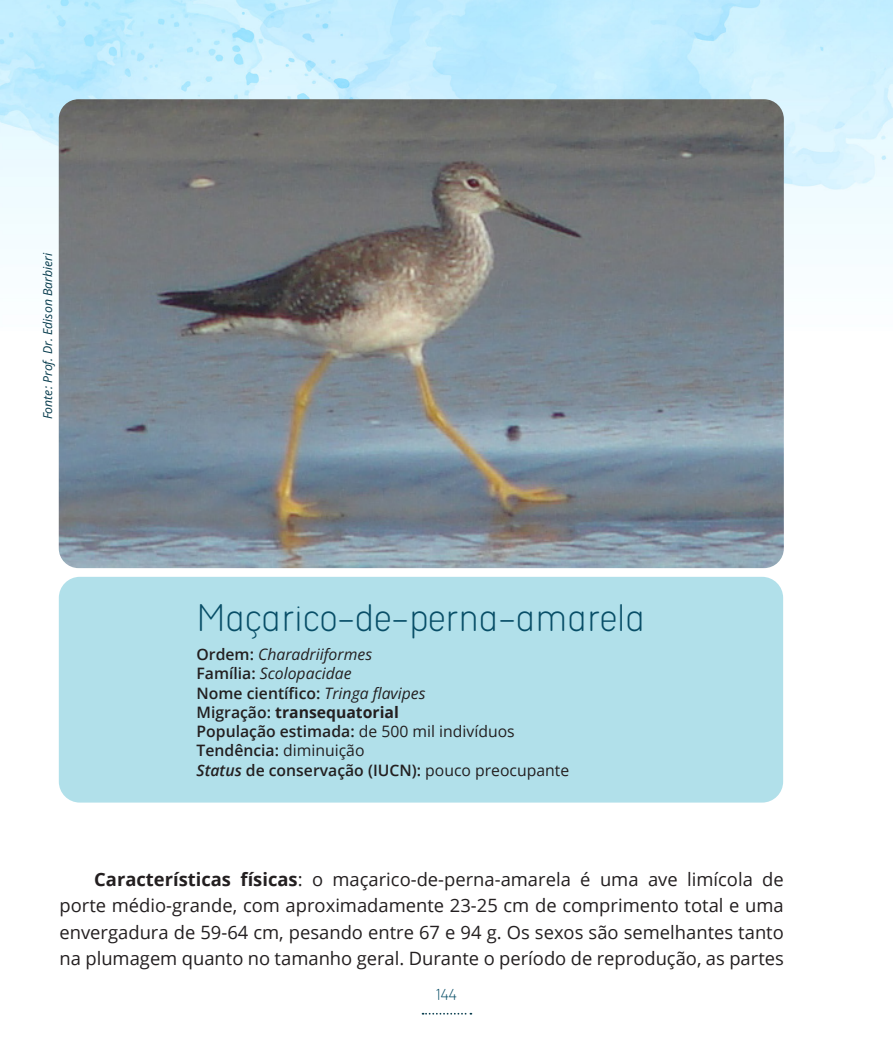
<style>
.page{position:relative;width:893px;height:1042px;background:#fff}
.page>*{position:absolute;margin:0;border:0;box-sizing:border-box;transform-origin:0 0}
.PASSAROS{font:300 expanded 42px "Aristotelica Pro Cnd Txt";color:#084e67}
.t1{font:18.38px/26.2px "Open Sans";color:#231f20;text-align:justify}
.t2{font:300 expanded 17.5px "Aristotelica Pro Cnd Txt";color:#084e67}
.PASSAROS_DETALHES{font:600 15.75px "Open Sans";color:#231f20}
.PASSAROS_DETALHES-2{font:italic 15.75px "Open Sans";color:#231f20}
.PASSAROS_DETALHES-3{font:700 15.75px "Open Sans";color:#231f20}
.legenda{font:italic 12.25px "Open Sans";color:#063b4c}
.s1{font-weight:600;font-style:normal}
.s2{font-weight:400;font-style:italic}
.s3{font-weight:600}
.s4{font-weight:400}
.s5{font-style:italic}
.s6{font-weight:700}
</style>
<div class="page">
<img style="left:0;top:0;width:893px;height:330px">
<svg style="left:423px;top:1013px;width:48px;height:1px"></svg>
<div style="left:59px;top:577px;width:724px;height:225px;background:#b1e0ea;border-radius:21px"></div>
<img style="left:59px;top:99px;width:725px;height:469px">
<p class="legenda" style="left:39px;top:419px;width:168px;rotate:-90deg">Fonte: Prof. Dr. Edison Barbieri</p>
<p class="PASSAROS" style="left:197px;top:586px;width:450px">Maçarico-de-perna-amarela</p>
<p class="PASSAROS_DETALHES-2" style="left:197px;top:643px;width:177px"><span class="s1">Ordem:</span> Charadriiformes</p>
<p class="PASSAROS_DETALHES-2" style="left:197px;top:662px;width:157px"><span class="s1">Família:</span> Scolopacidae</p>
<p class="PASSAROS_DETALHES" style="left:197px;top:682px;width:230px">Nome científico: <span class="s2">Tringa flavipes</span></p>
<p class="PASSAROS_DETALHES-3" style="left:197px;top:701px;width:204px"><span class="s3">Migração:</span> transequatorial</p>
<p class="PASSAROS_DETALHES" style="left:197px;top:720px;width:320px">População estimada: <span class="s4">de 500 mil indivíduos</span></p>
<p class="PASSAROS_DETALHES" style="left:197px;top:740px;width:169px">Tendência: <span class="s4">diminuição</span></p>
<p class="PASSAROS_DETALHES" style="left:197px;top:759px;width:374px"><span class="s5">Status</span> de conservação (IUCN): <span class="s4">pouco preocupante</span></p>
<p class="t1" style="left:60px;top:866px;width:726px;text-indent:35px"><span class="s6">Características físicas</span>: o maçarico-de-perna-amarela é uma ave limícola de porte médio-grande, com aproximadamente 23-25 cm de comprimento total e uma envergadura de 59-64 cm, pesando entre 67 e 94 g. Os sexos são semelhantes tanto na plumagem quanto no tamanho geral. Durante o período de reprodução, as partes</p>
<p class="t2" style="left:436px;top:982px;width:22px">144</p>
</div>
